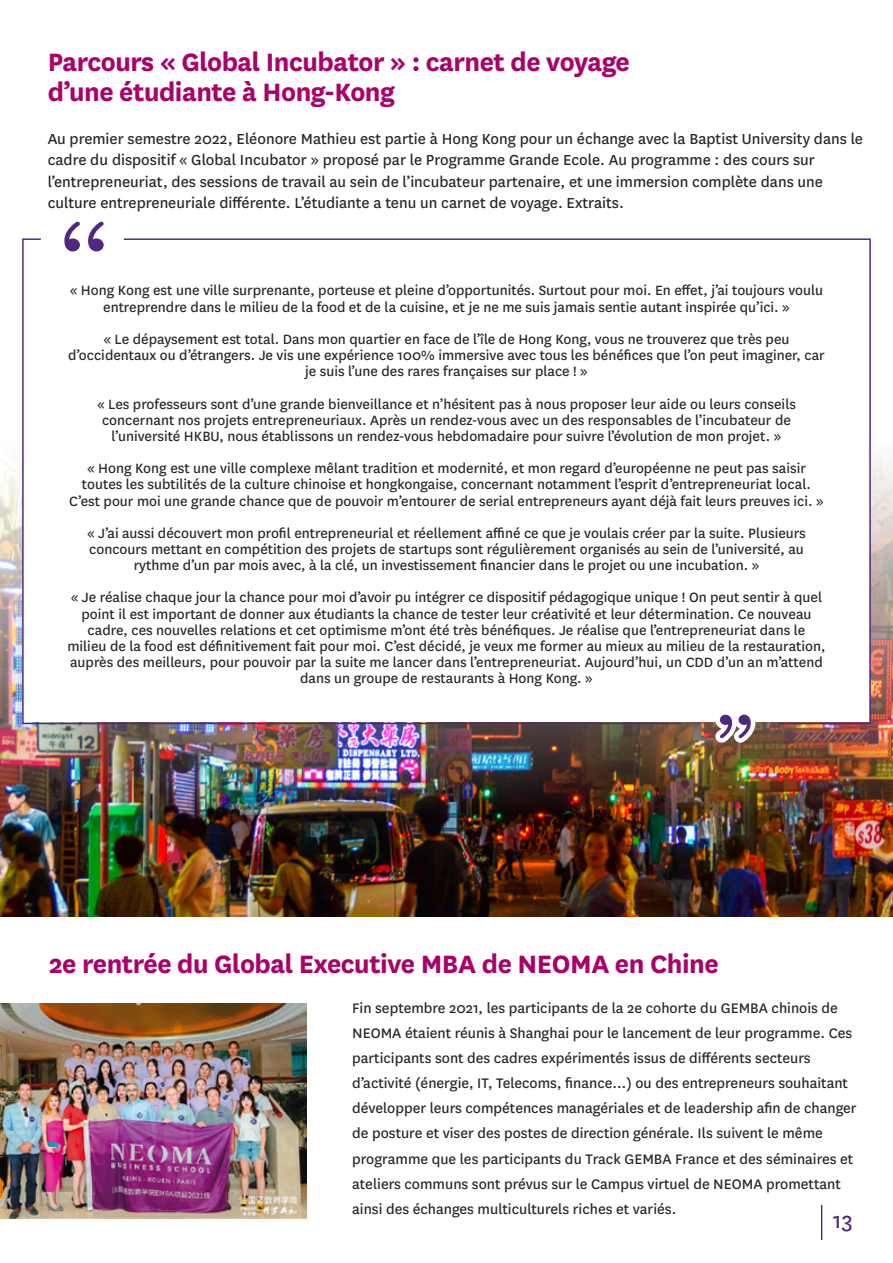
<style>
.page{position:relative;width:893px;height:1263px;background:#fff}
.page>*{position:absolute;margin:0;border:0;box-sizing:border-box;transform-origin:0 0}
.t1{font:700 29.4px/29.8px "National";letter-spacing:-.015em;color:#aa0069}
.t2{font:25.2px "National";color:#4f2980}
.t3{font:16.95px/21.3px "National";color:#262625}
.t4{font:16.2px/25px "National";color:#262625}
.t5{font:15.75px/16.2px "National";color:#262625;text-align:center}
</style>
<div class="page">
<img style="left:0;top:813px;width:893px;height:104px">
<img style="left:0;top:459px;width:893px;height:354px">
<img style="left:0;top:1003px;width:307px;height:216px">
<svg style="left:683px;top:238px;width:189px;height:487px"></svg>
<svg style="left:21px;top:238px;width:662px;height:487px"></svg>
<svg style="left:59px;top:221px;width:49px;height:39px"></svg>
<svg style="left:715px;top:706px;width:41px;height:37px"></svg>
<hr style="left:821px;top:1205px;width:1px;height:35px;background:#4f2980">
<h1 class="t1" style="left:48px;top:45px;width:584px">Parcours « Global Incubator » : carnet de voyage d’une étudiante à Hong-Kong</h1>
<p class="t3" style="left:48px;top:127px;width:817px">Au premier semestre 2022, Eléonore Mathieu est partie à Hong Kong pour un échange avec la Baptist University dans le cadre du dispositif « Global Incubator » proposé par le Programme Grande Ecole. Au programme : des cours sur l’entrepreneuriat, des sessions de travail au sein de l’incubateur partenaire, et une immersion complète dans une culture entrepreneuriale différente. L’étudiante a tenu un carnet de voyage. Extraits.</p>
<p class="t5" style="left:70px;top:282px;width:755px">« Hong Kong est une ville surprenante, porteuse et pleine d’opportunités. Surtout pour moi. En effet, j’ai toujours voulu entreprendre dans le milieu de la food et de la cuisine, et je ne me suis jamais sentie autant inspirée qu’ici. »</p>
<p class="t5" style="left:68px;top:330px;width:758px">« Le dépaysement est total. Dans mon quartier en face de l’île de Hong Kong, vous ne trouverez que très peu d’occidentaux ou d’étrangers. Je vis une expérience 100% immersive avec tous les bénéfices que l’on peut imaginer, car je suis l’une des rares françaises sur place ! »</p>
<p class="t5" style="left:97px;top:395px;width:700px">« Les professeurs sont d’une grande bienveillance et n’hésitent pas à nous proposer leur aide ou leurs conseils concernant nos projets entrepreneuriaux. Après un rendez-vous avec un des responsables de l’incubateur de l’université HKBU, nous établissons un rendez-vous hebdomadaire pour suivre l’évolution de mon projet. »</p>
<p class="t5" style="left:69px;top:459px;width:756px">« Hong Kong est une ville complexe mêlant tradition et modernité, et mon regard d’européenne ne peut pas saisir toutes les subtilités de la culture chinoise et hongkongaise, concernant notamment l’esprit d’entrepreneuriat local.<br>C’est pour moi une grande chance que de pouvoir m’entourer de serial entrepreneurs ayant déjà fait leurs preuves ici. »</p>
<p class="t5" style="left:87px;top:524px;width:720px">« J’ai aussi découvert mon profil entrepreneurial et réellement affiné ce que je voulais créer par la suite. Plusieurs concours mettant en compétition des projets de startups sont régulièrement organisés au sein de l’université, au rythme d’un par mois avec, à la clé, un investissement financier dans le projet ou une incubation. »</p>
<p class="t5" style="left:67px;top:589px;width:760px">« Je réalise chaque jour la chance pour moi d’avoir pu intégrer ce dispositif pédagogique unique ! On peut sentir à quel point il est important de donner aux étudiants la chance de tester leur créativité et leur détermination. Ce nouveau cadre, ces nouvelles relations et cet optimisme m’ont été très bénéfiques. Je réalise que l’entrepreneuriat dans le milieu de la food est définitivement fait pour moi. C’est décidé, je veux me former au mieux au milieu de la restauration, auprès des meilleurs, pour pouvoir par la suite me lancer dans l’entrepreneuriat. Aujourd’hui, un CDD d’un an m’attend dans un groupe de restaurants à Hong Kong. »</p>
<h1 class="t1" style="left:49px;top:947px;width:671px">2e rentrée du Global Executive MBA de NEOMA en Chine</h1>
<p class="t4" style="left:352px;top:995px;width:506px">Fin septembre 2021, les participants de la 2e cohorte du GEMBA chinois de NEOMA étaient réunis à Shanghai pour le lancement de leur programme. Ces participants sont des cadres expérimentés issus de différents secteurs d’activité (énergie, IT, Telecoms, finance…) ou des entrepreneurs souhaitant développer leurs compétences managériales et de leadership afin de changer de posture et viser des postes de direction générale. Ils suivent le même programme que les participants du Track GEMBA France et des séminaires et ateliers communs sont prévus sur le Campus virtuel de NEOMA promettant ainsi des échanges multiculturels riches et variés.</p>
<h2 class="t2" style="left:833px;top:1204px;width:22px">13</h2>
</div>
